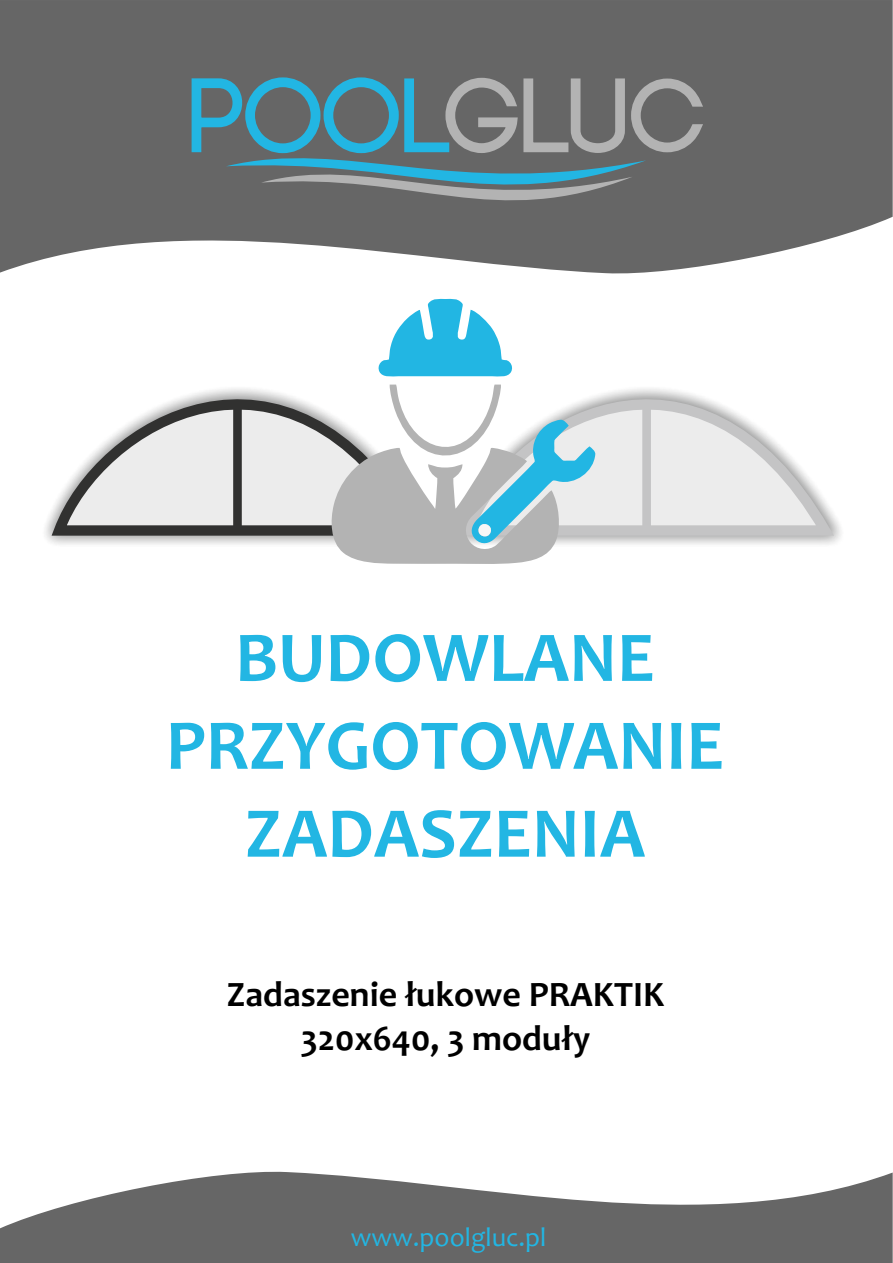
<style>
.page{position:relative;width:893px;height:1263px;background:#fff}
.page>*{position:absolute;margin:0;border:0;box-sizing:border-box;transform-origin:0 0}
.t1{font:700 72px/87.9px "Candara";color:#22b6e3;text-align:center}
.t2{font:700 36px/44px "Candara";color:#000;text-align:center}
.t3{font:27px "Candara";color:#22b6e3}
</style>
<div class="page">
<svg style="left:0;top:0;width:893px;height:274px;background:#777"></svg>
<svg style="left:187px;top:73px;width:522px;height:159px;background:#66787e"></svg>
<svg style="left:0;top:1171px;width:893px;height:92px;fill:#666"></svg>
<div style="left:440px;top:379px;width:414px;height:177px;background:#151616;opacity:.49"></div>
<svg style="left:453px;top:379px;width:382px;height:162px;fill:#ececec"></svg>
<div style="left:642px;top:404px;width:9px;height:126px;background:#c4c4c5"></div>
<div style="left:31px;top:379px;width:414px;height:177px;background:#fff"></div>
<svg style="left:45px;top:384px;width:351px;height:161px;fill:#ececec"></svg>
<div style="left:233px;top:404px;width:9px;height:126px;background:#313130"></div>
<svg style="left:378px;top:298px;width:134px;height:79px"></svg>
<svg style="left:330px;top:385px;width:266px;height:179px"></svg>
<h1 class="t1" style="left:166px;top:621px;width:560px">BUDOWLANE<br>PRZYGOTOWANIE<br>ZADASZENIA</h1>
<p class="t2" style="left:227px;top:976px;width:439px">Zadaszenie łukowe PRAKTIK<br>320x640, 3 moduły</p>
<p class="t3" style="left:351px;top:1226px;width:197px">www.poolgluc.pl</p>
</div>
